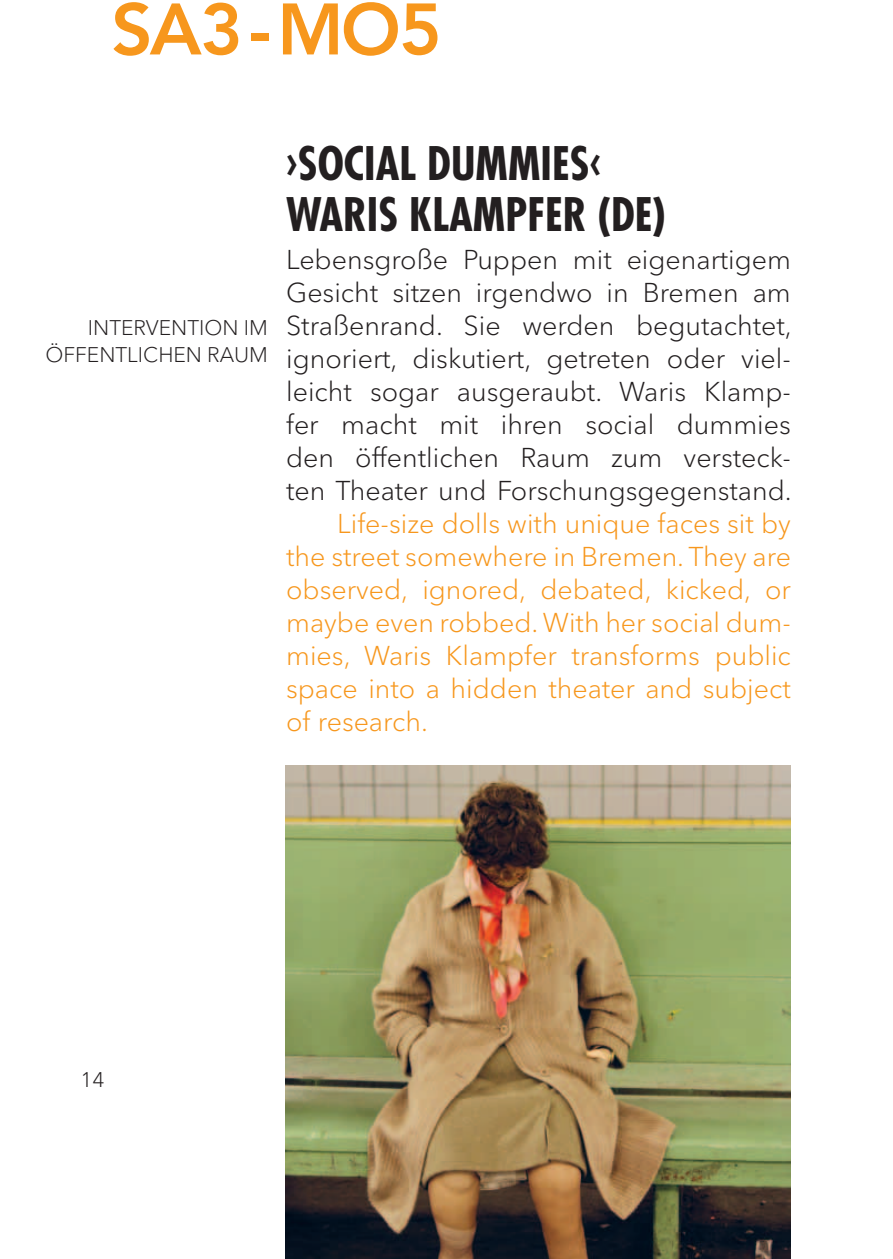
<style>
.page{position:relative;width:893px;height:1259px;background:#fff}
.page>*{position:absolute;margin:0;border:0;box-sizing:border-box;transform-origin:0 0}
.t1{font:800 72px "Avenir LT Std";letter-spacing:-.03em;color:#f7971d}
.t2{font:700 condensed 45px/51px "Futura Std";color:#231f20}
.t3{font:300 27px/33px "Avenir Next LT Pro";color:#231f20;text-align:justify}
.t4{font:300 27px/33px "Avenir Next LT Pro";color:#f7971d;text-align:justify}
.t5{font:300 21px/27px "Avenir Next LT Pro";color:#231f20;text-align:right}
</style>
<div class="page">
<img style="left:286px;top:765px;width:505px;height:494px">
<h1 class="t1" style="left:111px;top:-13px;width:332px">SA3-MO5</h1>
<p class="t5" style="left:45px;top:314px;width:224px">INTERVENTION IM<br>ÖFFENTLICHEN RAUM</p>
<h2 class="t2" style="left:286px;top:138px;width:381px">›SOCIAL DUMMIES‹<br>WARIS KLAMPFER (DE)</h2>
<p class="t3" style="left:286px;top:243px;width:507px">Lebensgroße Puppen mit eigenartigem Gesicht sitzen irgendwo in Bremen am Straßenrand. Sie werden begutachtet, ignoriert, diskutiert, getreten oder viel&shy;leicht sogar ausgeraubt. Waris Klamp&shy;fer macht mit ihren social dummies den öffentlichen Raum zum versteck&shy;ten Theater und Forschungsgegenstand.</p>
<p class="t4" style="left:286px;top:507px;width:506px;text-indent:51px">Life-size dolls with unique faces sit by the street somewhere in Bremen. They are observed, ignored, debated, kicked, or maybe even robbed. With her social dum&shy;mies, Waris Klampfer transforms public space into a hidden theater and subject of research.</p>
<p class="t5" style="left:80px;top:1066px;width:26px">14</p>
</div>
